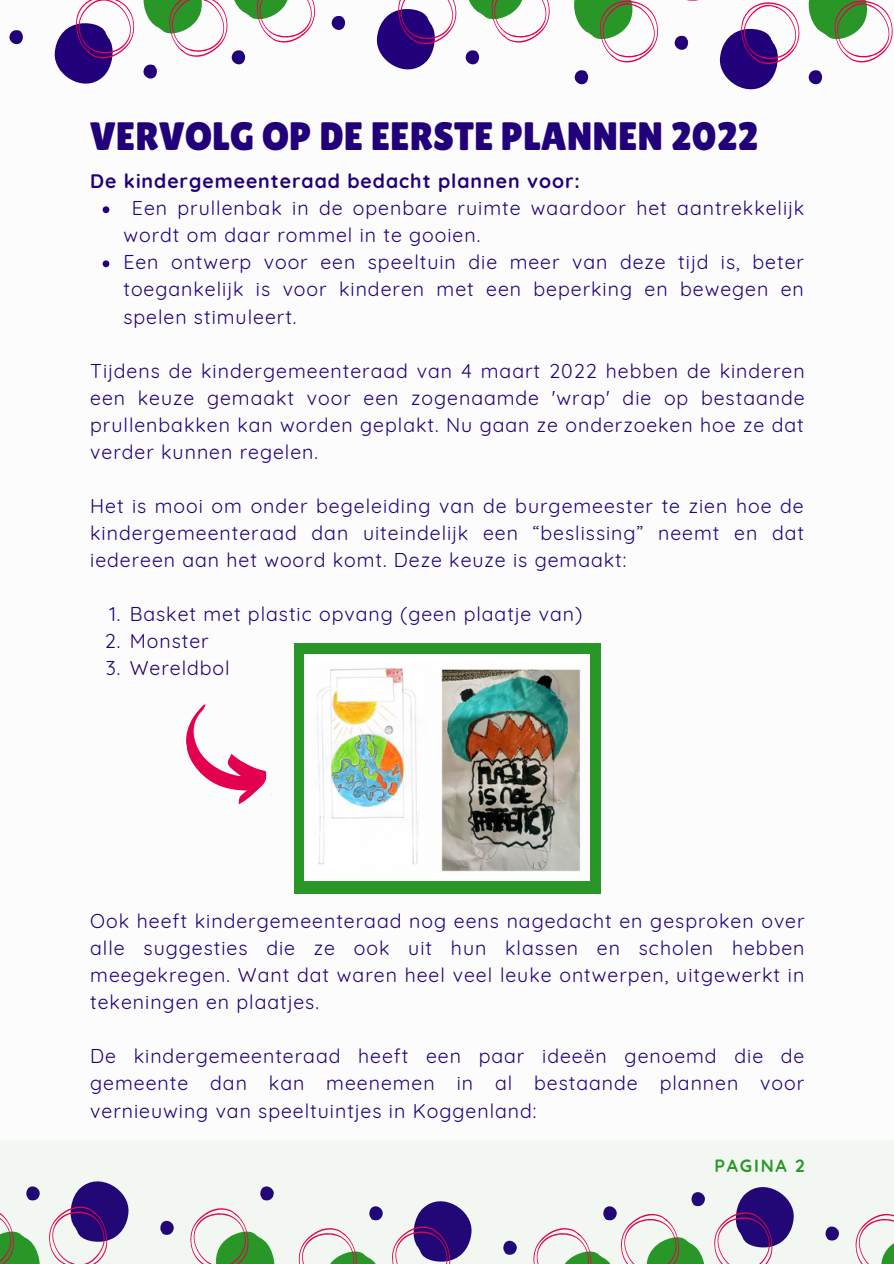
<style>
.page{position:relative;width:894px;height:1264px;background:#fff}
.page>*{position:absolute;margin:0;border:0;box-sizing:border-box;transform-origin:0 0}
.t1{font:39.6px "Lilita One";color:#22007a}
.t2{font:19.5px/27px "Quicksand";letter-spacing:.05em;color:#22007a;text-align:justify}
.t3{font:700 19.5px "Quicksand";letter-spacing:.05em;color:#22007a}
.t4{font:700 17.7px "Quicksand";letter-spacing:.1em;color:#289728}
</style>
<div class="page">
<svg style="left:9px;top:30px;width:14px;height:15px"></svg>
<svg style="left:54px;top:0;width:261px;height:84px"></svg>
<svg style="left:331px;top:16px;width:15px;height:14px"></svg>
<svg style="left:376px;top:0;width:174px;height:69px"></svg>
<svg style="left:808px;top:70px;width:14px;height:15px"></svg>
<svg style="left:574px;top:0;width:225px;height:89px"></svg>
<svg style="left:808px;top:0;width:85px;height:63px"></svg>
<div style="left:294px;top:643px;width:306px;height:250px;background:#289728"></div>
<img style="left:305px;top:654px;width:284px;height:227px">
<svg style="left:103px;top:206px;width:6px;height:7px"></svg>
<svg style="left:103px;top:260px;width:6px;height:7px"></svg>
<svg style="left:186px;top:704px;width:81px;height:100px"></svg>
<svg style="left:0;top:1140px;width:893px;height:123px;fill:#f2f7f2"></svg>
<p class="t1" style="left:90px;top:113px;width:670px">VERVOLG OP DE EERSTE PLANNEN 2022</p>
<p class="t3" style="left:90px;top:169px;width:491px">De kindergemeenteraad bedacht plannen voor:</p>
<p class="t2" style="left:123px;top:194px;width:682px;text-indent:9px">Een prullenbak in de openbare ruimte waardoor het aantrekkelijk wordt om daar rommel in te gooien.</p>
<p class="t2" style="left:123px;top:248px;width:682px">Een ontwerp voor een speeltuin die meer van deze tijd is, beter toegankelijk is voor kinderen met een beperking en bewegen en spelen stimuleert.</p>
<p class="t2" style="left:90px;top:357px;width:715px">Tijdens de kindergemeenteraad van 4 maart 2022 hebben de kinderen een keuze gemaakt voor een zogenaamde 'wrap' die op bestaande prullenbakken kan worden geplakt. Nu gaan ze onderzoeken hoe ze dat verder kunnen regelen.</p>
<p class="t2" style="left:90px;top:492px;width:715px">Het is mooi om onder begeleiding van de burgemeester te zien hoe de kindergemeenteraad dan uiteindelijk een “beslissing” neemt en dat iedereen aan het woord komt. Deze keuze is gemaakt:</p>
<p class="t2" style="left:105px;top:600px;width:17px">1.<br>2.<br>3.</p>
<p class="t2" style="left:130px;top:600px;width:454px">Basket met plastic opvang (geen plaatje van)</p>
<p class="t2" style="left:130px;top:627px;width:81px">Monster</p>
<p class="t2" style="left:130px;top:654px;width:101px">Wereldbol</p>
<p class="t2" style="left:90px;top:907px;width:715px">Ook heeft kindergemeenteraad nog eens nagedacht en gesproken over alle suggesties die ze ook uit hun klassen en scholen hebben meegekregen. Want dat waren heel veel leuke ontwerpen, uitgewerkt in tekeningen en plaatjes.</p>
<p class="t2" style="left:90px;top:1042px;width:715px">De kindergemeenteraad heeft een paar ideeën genoemd die de gemeente dan kan meenemen in al bestaande plannen voor vernieuwing van speeltuintjes in Koggenland:</p>
<p class="t4" style="left:714px;top:1154px;width:92px">PAGINA 2</p>
</div>
